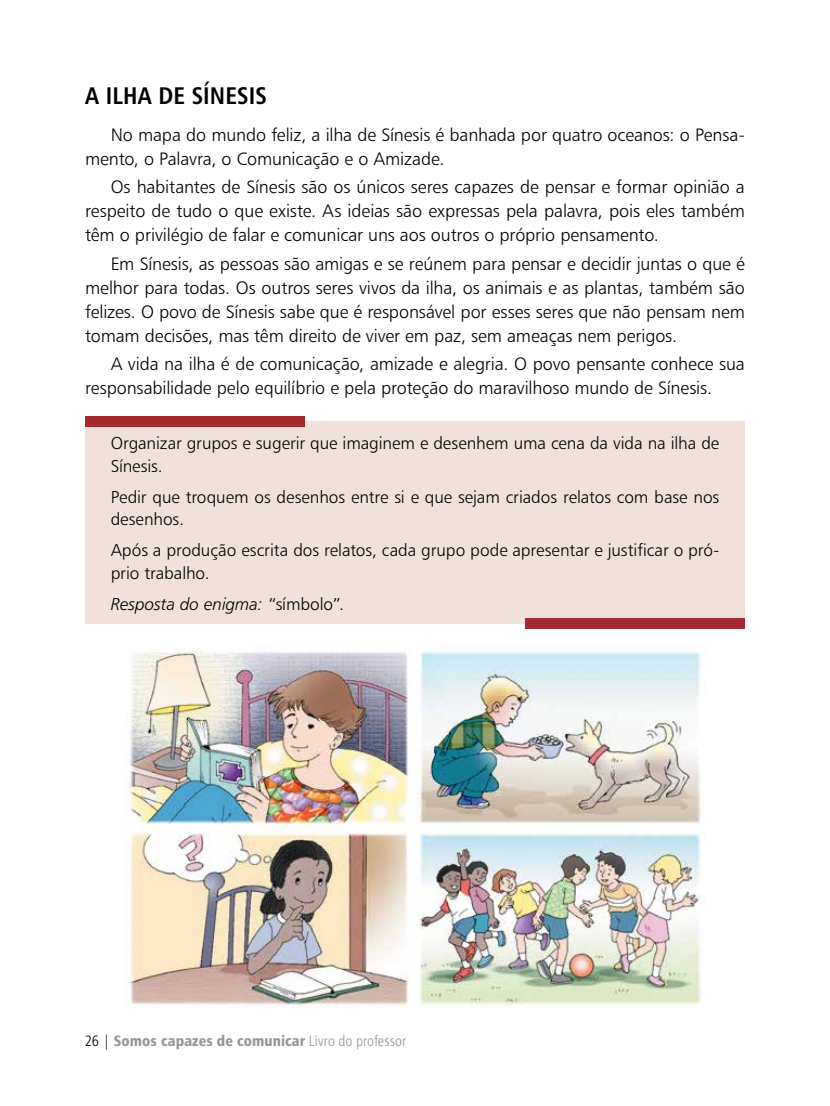
<style>
.page{position:relative;width:830px;height:1106px;background:#fff}
.page>*{position:absolute;margin:0;border:0;box-sizing:border-box;transform-origin:0 0}
.t1{font:24px "Humanist 777 BT Bold Condensed B";letter-spacing:.005em;color:#000}
.t2{font:18px/24px "Humanist 777 BT Light B";letter-spacing:-.01em;color:#000}
.t3{font:17.25px/22.5px "Humanist 777 BT Light B";letter-spacing:-.005em;color:#000}
.t4{font:17.25px "Humanist 777 BT Light Italic B";letter-spacing:-.005em;color:#000}
.t5{font:15px "Humanist 777 BT Black Condensed B";letter-spacing:.005em;color:#939597}
.s1{font-family:"Humanist 777 BT Light B"}
.s2{font-family:"Humanist 777 BT Light Condensed B";color:#000}
.s3{font-family:"Humanist 777 BT Light Condensed B"}
</style>
<div class="page">
<div style="left:85px;top:421px;width:659px;height:202px;background:#f0e2db"></div>
<img style="left:125px;top:651px;width:576px;height:356px">
<div style="left:524px;top:618px;width:220px;height:11px;background:#a62b31"></div>
<div style="left:85px;top:416px;width:220px;height:10px;background:#a62b31"></div>
<h1 class="t1" style="left:85px;top:81px;width:183px">A ILHA DE SÍNESIS</h1>
<p class="t2" style="left:85px;top:123px;width:661px;text-indent:26px">No mapa do mundo feliz, a ilha de Sínesis é banhada por quatro oceanos: o Pensa&shy;mento, o Palavra, o Comunicação e o Amizade.</p>
<p class="t2" style="left:85px;top:175px;width:661px;text-align:justify;text-indent:26px">Os habitantes de Sínesis são os únicos seres capazes de pensar e formar opinião a respeito de tudo o que existe. As ideias são expressas pela palavra, pois eles também têm o privilégio de falar e comunicar uns aos outros o próprio pensamento.</p>
<p class="t2" style="left:85px;top:251px;width:661px;text-align:justify;text-indent:26px">Em Sínesis, as pessoas são amigas e se reúnem para pensar e decidir juntas o que é melhor para todas. Os outros seres vivos da ilha, os animais e as plantas, também são felizes. O povo de Sínesis sabe que é responsável por esses seres que não pensam nem tomam decisões, mas têm direito de viver em paz, sem ameaças nem perigos.</p>
<p class="t2" style="left:85px;top:351px;width:661px;text-indent:26px">A vida na ilha é de comunicação, amizade e alegria. O povo pensante conhece sua responsabilidade pelo equilíbrio e pela proteção do maravilhoso mundo de Sínesis.</p>
<p class="t3" style="left:111px;top:431px;width:610px">Organizar grupos e sugerir que imaginem e desenhem uma cena da vida na ilha de<br>Sínesis.</p>
<p class="t3" style="left:111px;top:485px;width:610px">Pedir que troquem os desenhos entre si e que sejam criados relatos com base nos desenhos.</p>
<p class="t3" style="left:111px;top:538px;width:610px">Após a produção escrita dos relatos, cada grupo pode apresentar e justificar o pró&shy;prio trabalho.</p>
<p class="t4" style="left:111px;top:593px;width:235px">Resposta do enigma: <span class="s1">“símbolo”.</span></p>
<p class="t5" style="left:85px;top:1031px;width:322px"><span class="s2">26 |</span> Somos capazes de comunicar <span class="s3">Livro do professor</span></p>
</div>
